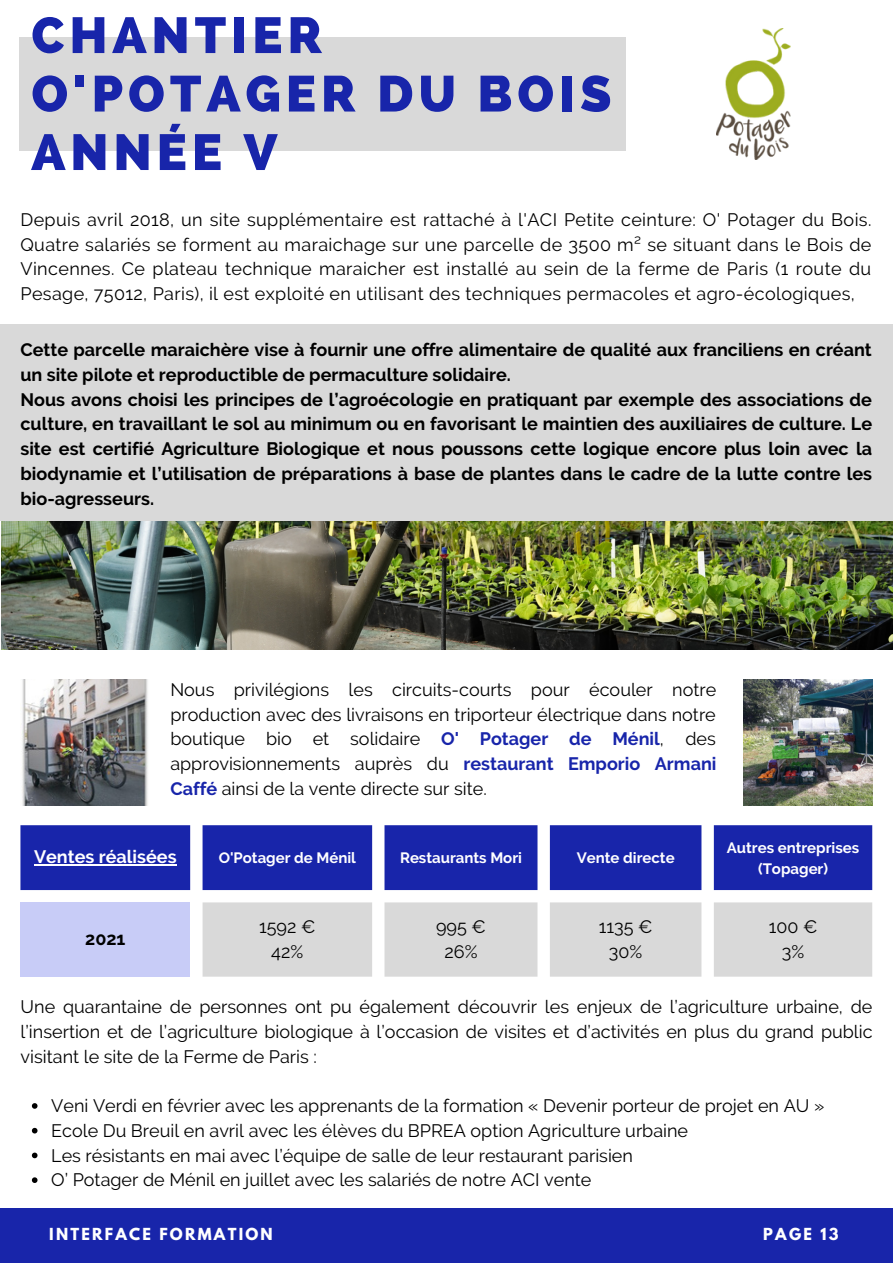
<style>
.page{position:relative;width:893px;height:1264px;background:#fff}
.page>*{position:absolute;margin:0;border:0;box-sizing:border-box;transform-origin:0 0}
.t1{font:800 50.55px/58.5px "Raleway";letter-spacing:.1em;color:#1825aa}
.t2{font:18px/24.8px "Raleway";color:#000;text-align:center}
.t3{font:700 18px/24.8px "Raleway";color:#000}
.t4{font:700 18px "Raleway";color:#fff}
.t5{font:700 15px/20.2px "Raleway";color:#fff;text-align:center}
.t6{font:700 14.7px "League Spartan";letter-spacing:.15em;color:#fff}
.t7{font:13.2px "Libre Baskerville";letter-spacing:.15em;color:#fff}
.s1{font-weight:700;color:#1825aa}
</style>
<div class="page">
<img style="left:22px;top:679px;width:126px;height:126px">
<div style="left:0;top:1208px;width:892px;height:54px;background:#1825aa"></div>
<div style="left:0;top:324px;width:892px;height:197px;background:#d9d9d9"></div>
<img style="left:1px;top:521px;width:891px;height:128px">
<div style="left:20px;top:37px;width:606px;height:114px;background:#d9d9d9"></div>
<img style="left:716px;top:28px;width:74px;height:132px">
<img style="left:743px;top:679px;width:129px;height:126px">
<svg style="left:20px;top:825px;width:852px;height:65px;background:#2633af"></svg>
<div style="left:20px;top:902px;width:170px;height:74px;background:#c8ccf7"></div>
<svg style="left:202px;top:902px;width:670px;height:74px;background:#dbdbdb"></svg>
<hr style="left:34px;top:864px;width:142px;height:1px;background:#fff">
<svg style="left:32px;top:1103px;width:5px;height:5px"></svg>
<svg style="left:32px;top:1127px;width:5px;height:6px"></svg>
<svg style="left:32px;top:1152px;width:5px;height:6px"></svg>
<svg style="left:32px;top:1177px;width:5px;height:5px"></svg>
<h1 class="t1" style="left:31px;top:6px;width:581px">CHANTIER<br>O'POTAGER DU BOIS<br>ANNÉE V</h1>
<p class="t2" style="left:20px;top:207px;width:852px;text-align:justify">Depuis avril 2018, un site supplémentaire est rattaché à l'ACI Petite ceinture: O' Potager du Bois.<br>Quatre salariés se forment au maraichage sur une parcelle de 3500 m² se situant dans le Bois de Vincennes. Ce plateau technique maraicher est installé au sein de la ferme de Paris (1 route du Pesage, 75012, Paris), il est exploité en utilisant des techniques permacoles et agro-écologiques,</p>
<p class="t3" style="left:20px;top:337px;width:853px">Cette parcelle maraichère vise à fournir une offre alimentaire de qualité aux franciliens en créant un site pilote et reproductible de permaculture solidaire.<br>Nous avons choisi les principes de l’agroécologie en pratiquant par exemple des associations de culture, en travaillant le sol au minimum ou en favorisant le maintien des auxiliaires de culture. Le site est certifié Agriculture Biologique et nous poussons cette logique encore plus loin avec la biodynamie et l’utilisation de préparations à base de plantes dans le cadre de la lutte contre les bio-agresseurs.</p>
<p class="t2" style="left:170px;top:677px;width:547px;text-align:justify">Nous privilégions les circuits-courts pour écouler notre production avec des livraisons en triporteur électrique dans notre boutique bio et solidaire <span class="s1">O' Potager de Ménil</span>, des approvisionnements auprès du <span class="s1">restaurant Emporio Armani Caffé</span> ainsi de la vente directe sur site.</p>
<p class="t4" style="left:34px;top:846px;width:144px">Ventes réalisées</p>
<p class="t5" style="left:219px;top:848px;width:139px">O'Potager de Ménil</p>
<p class="t5" style="left:400px;top:848px;width:123px">Restaurants Mori</p>
<p class="t5" style="left:576px;top:848px;width:99px">Vente directe</p>
<p class="t5" style="left:726px;top:838px;width:134px">Autres entreprises (Topager)</p>
<p class="t3" style="left:85px;top:926px;width:42px">2021</p>
<p class="t2" style="left:259px;top:914px;width:58px">1592 €<br>42%</p>
<p class="t2" style="left:436px;top:914px;width:51px">995 €<br>26%</p>
<p class="t2" style="left:598px;top:914px;width:55px">1135 €<br>30%</p>
<p class="t2" style="left:768px;top:914px;width:50px">100 €<br>3%</p>
<p class="t2" style="left:21px;top:994px;width:853px;text-align:justify">Une quarantaine de personnes ont pu également découvrir les enjeux de l’agriculture urbaine, de l’insertion et de l’agriculture biologique à l’occasion de visites et d’activités en plus du grand public visitant le site de la Ferme de Paris :</p>
<p class="t2" style="left:51px;top:1093px;width:774px;text-align:left">Veni Verdi en février avec les apprenants de la formation « Devenir porteur de projet en AU » Ecole Du Breuil en avril avec les élèves du BPREA option Agriculture urbaine<br>Les résistants en mai avec l’équipe de salle de leur restaurant parisien<br>O’ Potager de Ménil en juillet avec les salariés de notre ACI vente</p>
<p class="t6" style="left:49px;top:1226px;width:225px">INTERFACE FORMATION</p>
<p class="t6" style="left:763px;top:1226px;width:77px">PAGE 13</p>
<p class="t7" style="left:770px;top:1230px;width:73px">PAGE 10</p>
</div>
